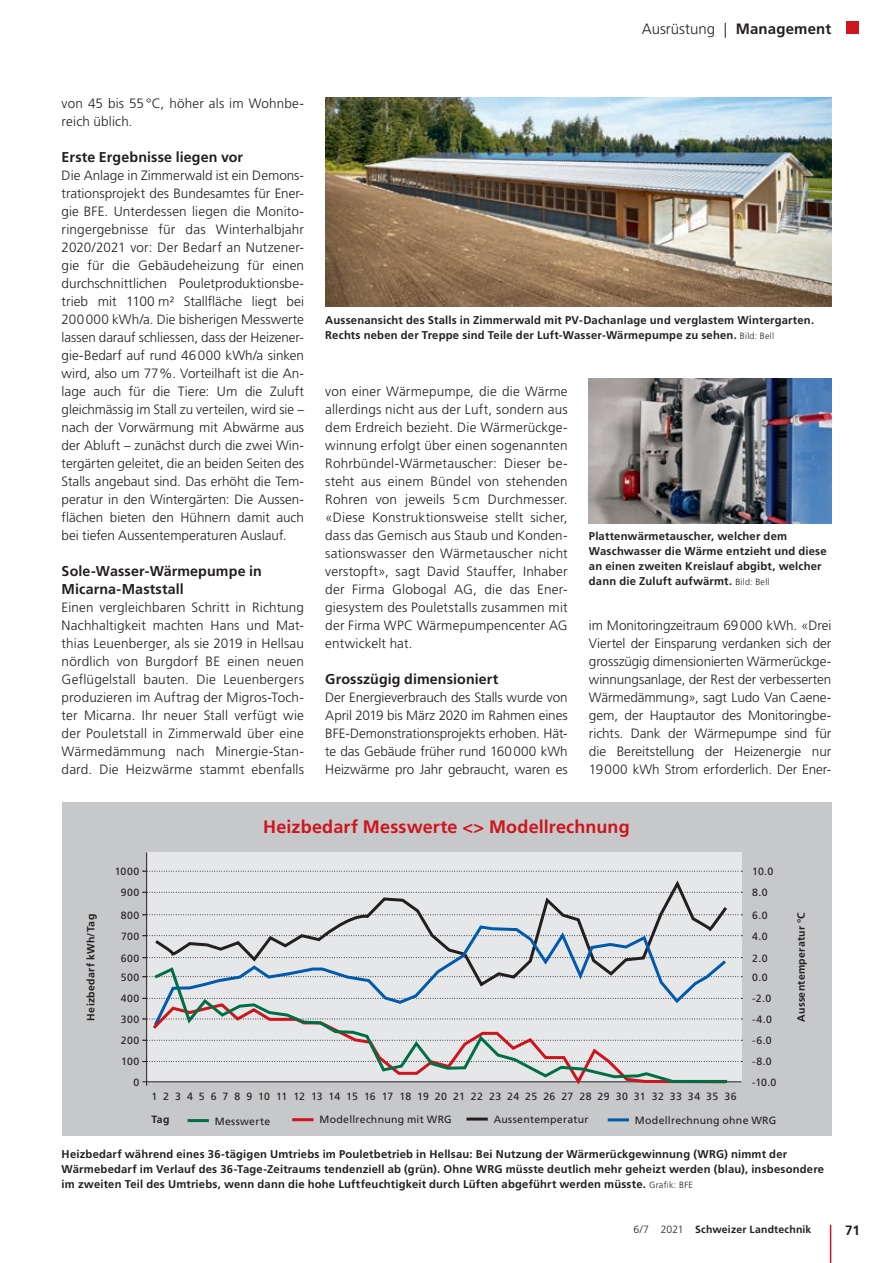
<style>
.page{position:relative;width:893px;height:1263px;background:#fff}
.page>*{position:absolute;margin:0;border:0;box-sizing:border-box;transform-origin:0 0}
.t1{font:700 18px "Frutiger LT Std";letter-spacing:.01em;color:#cd151d}
.t2{font:300 15px "Frutiger LT Std";color:#231f20}
.t3{font:700 14.25px/18px "Frutiger LT Std";letter-spacing:.01em;color:#231f20}
.t4{font:300 13.5px/18px "Frutiger LT Std";letter-spacing:.005em;color:#231f20;text-align:justify}
.t5{font:700 13.5px "Frutiger LT Std";color:#231f20}
.t6{font:700 11.25px/15px "Frutiger LT Std";letter-spacing:.015em;color:#231f20}
.t7{font:10.5px "Frutiger LT Std";letter-spacing:.03em;color:#231f20}
.t8{font:700 10.5px "Frutiger LT Std";letter-spacing:.025em;color:#231f20}
.s1{font-weight:700}
.s2{font-weight:300;font-size:9px}
.s3{font-weight:300}
</style>
<div class="page">
<div style="left:846px;top:21px;width:13px;height:13px;background:#cd151d"></div>
<hr style="left:830px;top:1225px;width:1px;height:38px;background:#cd151d">
<img style="left:325px;top:98px;width:506px;height:208px">
<img style="left:589px;top:378px;width:242px;height:145px">
<div style="left:62px;top:803px;width:769px;height:333px;background:#c7c8ca"></div>
<div style="left:147px;top:852px;width:595px;height:230px;background:#e6e7e9"></div>
<hr style="left:143px;top:1081px;width:598px;height:1px;background:#231f20">
<hr style="left:146px;top:853px;width:1px;height:232px;background:#231f20">
<svg style="left:143px;top:1061px;width:599px;height:1px"></svg>
<svg style="left:143px;top:1040px;width:599px;height:1px"></svg>
<svg style="left:143px;top:1018px;width:599px;height:1px"></svg>
<svg style="left:143px;top:998px;width:599px;height:1px"></svg>
<svg style="left:143px;top:976px;width:599px;height:1px"></svg>
<svg style="left:143px;top:957px;width:599px;height:1px"></svg>
<svg style="left:143px;top:935px;width:599px;height:1px"></svg>
<svg style="left:143px;top:914px;width:599px;height:1px"></svg>
<svg style="left:143px;top:892px;width:599px;height:1px"></svg>
<svg style="left:143px;top:871px;width:599px;height:1px"></svg>
<svg style="left:153px;top:880px;width:576px;height:44px"></svg>
<svg style="left:151px;top:924px;width:578px;height:41px"></svg>
<svg style="left:151px;top:965px;width:579px;height:119px"></svg>
<hr style="left:292px;top:1118px;width:21px;height:3px;background:#cd151d">
<hr style="left:608px;top:1118px;width:21px;height:3px;background:#015aaa">
<hr style="left:188px;top:1119px;width:21px;height:3px;background:#016f45">
<hr style="left:467px;top:1117px;width:21px;height:3px;background:#231f20">
<p class="t2" style="left:642px;top:20px;width:191px">Ausrüstung | <span class="s1">Management</span></p>
<p class="t4" style="left:62px;top:95px;width:244px">von 45 bis 55 °C, höher als im Wohnbe&shy;reich üblich.</p>
<p class="t3" style="left:62px;top:148px;width:183px">Erste Ergebnisse liegen vor</p>
<p class="t4" style="left:62px;top:167px;width:244px">Die Anlage in Zimmerwald ist ein Demons&shy;trationsprojekt des Bundesamtes für Ener&shy;gie BFE. Unterdessen liegen die Monito&shy;ringergebnisse für das Winterhalbjahr 2020/2021 vor: Der Bedarf an Nutzener&shy;gie für die Gebäudeheizung für einen durchschnittlichen Pouletproduktionsbe&shy;trieb mit 1100 m² Stallfläche liegt bei 200000 kWh/a. Die bisherigen Messwerte lassen darauf schliessen, dass der Heizener&shy;gie-Bedarf auf rund 46000 kWh/a sinken wird, also um 77%. Vorteilhaft ist die An&shy;lage auch für die Tiere: Um die Zuluft gleichmässig im Stall zu verteilen, wird sie – nach der Vorwärmung mit Abwärme aus der Abluft – zunächst durch die zwei Win&shy;tergärten geleitet, die an beiden Seiten des Stalls angebaut sind. Das erhöht die Tem&shy;peratur in den Wintergärten: Die Aussen&shy;flächen bieten den Hühnern damit auch bei tiefen Aussentemperaturen Auslauf.</p>
<p class="t3" style="left:62px;top:562px;width:202px">Sole-Wasser-Wärmepumpe in<br>Micarna-Maststall</p>
<p class="t4" style="left:62px;top:599px;width:244px">Einen vergleichbaren Schritt in Richtung Nachhaltigkeit machten Hans und Mat&shy;thias Leuenberger, als sie 2019 in Hellsau nördlich von Burgdorf BE einen neuen Geflügelstall bauten. Die Leuenbergers produzieren im Auftrag der Migros-Toch&shy;ter Micarna. Ihr neuer Stall verfügt wie der Pouletstall in Zimmerwald über eine Wärmedämmung nach Minergie-Stan&shy;dard. Die Heizwärme stammt ebenfalls</p>
<p class="t6" style="left:325px;top:313px;width:490px">Aussenansicht des Stalls in Zimmerwald mit PV-Dachanlage und verglastem Wintergarten.<br>Rechts neben der Treppe sind Teile der Luft-Wasser-Wärmepumpe zu sehen. <span class="s2">Bild: Bell</span></p>
<p class="t4" style="left:325px;top:383px;width:244px">von einer Wärmepumpe, die die Wärme allerdings nicht aus der Luft, sondern aus dem Erdreich bezieht. Die Wärmerückge&shy;winnung erfolgt über einen sogenannten Rohrbündel-Wärmetauscher: Dieser be&shy;steht aus einem Bündel von stehenden Rohren von jeweils 5 cm Durchmesser. «Diese Konstruktionsweise stellt sicher, dass das Gemisch aus Staub und Konden&shy;sationswasser den Wärmetauscher nicht verstopft», sagt David Stauffer, Inhaber der Firma Globogal AG, die das Ener&shy;giesystem des Pouletstalls zusammen mit der Firma WPC Wärmepumpencenter AG entwickelt hat.</p>
<p class="t3" style="left:325px;top:670px;width:175px">Grosszügig dimensioniert</p>
<p class="t4" style="left:325px;top:689px;width:244px">Der Energieverbrauch des Stalls wurde von April 2019 bis März 2020 im Rahmen eines BFE-Demonstrationsprojekts erhoben. Hät&shy;te das Gebäude früher rund 160000 kWh Heizwärme pro Jahr gebraucht, waren es</p>
<p class="t6" style="left:589px;top:529px;width:239px">Plattenwärmetauscher, welcher dem Waschwasser die Wärme entzieht und diese an einen zweiten Kreislauf abgibt, welcher dann die Zuluft aufwärmt. <span class="s2">Bild: Bell</span></p>
<p class="t4" style="left:589px;top:617px;width:244px">im Monitoringzeitraum 69000 kWh. «Drei Viertel der Einsparung verdanken sich der grosszügig dimensionierten Wärmerückge&shy;winnungsanlage, der Rest der verbesserten Wärmedämmung», sagt Ludo Van Caene&shy;gem, der Hauptautor des Monitoringbe&shy;richts. Dank der Wärmepumpe sind für die Bereitstellung der Heizenergie nur 19000 kWh Strom erforderlich. Der Ener-</p>
<h1 class="t1" style="left:263px;top:816px;width:368px">Heizbedarf Messwerte &lt;&gt; Modellrechnung</h1>
<p class="t7" style="left:115px;top:865px;width:26px">1000</p>
<p class="t7" style="left:752px;top:865px;width:23px">10.0</p>
<p class="t7" style="left:121px;top:886px;width:20px">900</p>
<p class="t7" style="left:752px;top:886px;width:17px">8.0</p>
<p class="t7" style="left:121px;top:909px;width:20px">800</p>
<p class="t7" style="left:752px;top:909px;width:17px">6.0</p>
<p class="t8" style="left:85px;top:1020px;width:108px;rotate:-90deg">Heizbedarf kWh/Tag</p>
<p class="t8" style="left:795px;top:1022px;width:111px;rotate:-90deg">Aussentemperatur °C</p>
<p class="t7" style="left:121px;top:930px;width:20px">700</p>
<p class="t7" style="left:752px;top:930px;width:17px">4.0</p>
<p class="t7" style="left:121px;top:952px;width:20px">600</p>
<p class="t7" style="left:752px;top:952px;width:17px">2.0</p>
<p class="t7" style="left:121px;top:971px;width:20px">500</p>
<p class="t7" style="left:752px;top:971px;width:17px">0.0</p>
<p class="t7" style="left:121px;top:992px;width:20px">400</p>
<p class="t7" style="left:752px;top:992px;width:20px">-2.0</p>
<p class="t7" style="left:121px;top:1013px;width:20px">300</p>
<p class="t7" style="left:752px;top:1013px;width:21px">-4.0</p>
<p class="t7" style="left:121px;top:1034px;width:20px">200</p>
<p class="t7" style="left:752px;top:1034px;width:21px">-6.0</p>
<p class="t7" style="left:121px;top:1056px;width:20px">100</p>
<p class="t7" style="left:752px;top:1056px;width:21px">-8.0</p>
<p class="t7" style="left:133px;top:1076px;width:7px">0</p>
<p class="t7" style="left:752px;top:1076px;width:26px">-10.0</p>
<p class="t7" style="left:151px;top:1090px;width:587px">1 2 3 4 5 6 7 8 9 10 11 12 13 14 15 16 17 18 19 20 21 22 23 24 25 26 27 28 29 30 31 32 33 34 35 36</p>
<p class="t8" style="left:151px;top:1113px;width:20px">Tag</p>
<p class="t7" style="left:215px;top:1115px;width:57px">Messwerte</p>
<p class="t7" style="left:319px;top:1114px;width:134px">Modellrechnung mit WRG</p>
<p class="t7" style="left:494px;top:1113px;width:96px">Aussentemperatur</p>
<p class="t7" style="left:635px;top:1114px;width:143px">Modellrechnung ohne WRG</p>
<p class="t6" style="left:62px;top:1146px;width:764px">Heizbedarf während eines 36-tägigen Umtriebs im Pouletbetrieb in Hellsau: Bei Nutzung der Wärmerückgewinnung (WRG) nimmt der<br>Wärmebedarf im Verlauf des 36-Tage-Zeitraums tendenziell ab (grün). Ohne WRG müsste deutlich mehr geheizt werden (blau), insbesondere im zweiten Teil des Umtriebs, wenn dann die hohe Luftfeuchtigkeit durch Lüften abgeführt werden müsste. <span class="s2">Grafik: BFE</span></p>
<p class="t8" style="left:634px;top:1223px;width:179px"><span class="s3">6/7 2021</span> Schweizer Landtechnik</p>
<p class="t5" style="left:845px;top:1222px;width:16px">71</p>
</div>
